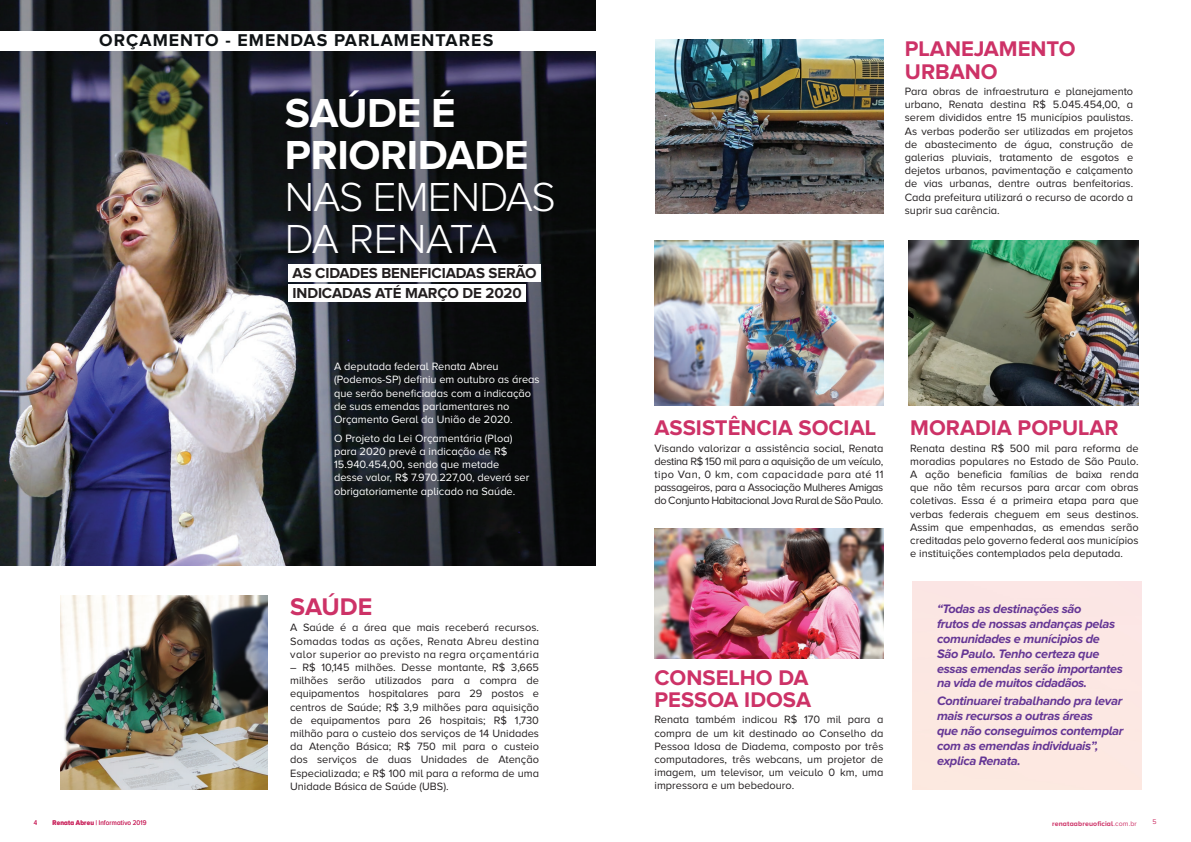
<style>
.page{position:relative;width:1191px;height:842px;background:#fff}
.page>*{position:absolute;margin:0;border:0;box-sizing:border-box;transform-origin:0 0}
.t1{font:300 42px/42px "Proxima Nova A";letter-spacing:-.02em;color:#fff}
.t2{font:700 42px/42px "Proxima Nova A";letter-spacing:-.01em;color:#fff}
.t3{font:700 25px "Proxima Nova A";color:#cd3267}
.t4{font:700 22px/22px "Proxima Nova A";color:#cd3267}
.t5{font:700 17.7px "Proxima Nova A";letter-spacing:.06em;color:#0f1315}
.t6{font:700 15px/20px "Proxima Nova A";letter-spacing:-.01em;color:#231f20}
.t7{font:italic 700 12.7px/14.8px "Proxima Nova A";letter-spacing:-.025em;color:#653695}
.t8{font:11px/13.2px "Proxima Nova A";color:#231f20;text-align:justify}
.t9{font:11px/13.2px "Proxima Nova A";color:#fff}
.t10{font:7px "Proxima Nova A";letter-spacing:.025em;color:#cd3267;scale:.9 1}
.t11{font:700 7px "Proxima Nova A";letter-spacing:.02em;color:#cd3267}
.t12{font:7px "Proxima Nova A";letter-spacing:.025em;color:#cd3267}
.s1{font-weight:700}
.s2{font-weight:400}
</style>
<div class="page">
<img style="left:655px;top:39px;width:228px;height:175px">
<img style="left:654px;top:240px;width:230px;height:166px">
<img style="left:654px;top:528px;width:229px;height:130px">
<img style="left:909px;top:240px;width:229px;height:166px">
<img style="left:0;top:0;width:595px;height:566px">
<img style="left:60px;top:596px;width:207px;height:193px">
<div style="left:288px;top:264px;width:253px;height:18px;background:#fff"></div>
<div style="left:288px;top:284px;width:238px;height:18px;background:#fff"></div>
<div style="left:0;top:31px;width:595px;height:19px;background:#fff"></div>
<h3 class="t5" style="left:99px;top:30px;width:395px">ORÇAMENTO - EMENDAS PARLAMENTARES</h3>
<h1 class="t2" style="left:285px;top:91px;width:245px">SAÚDE É<br>PRIORIDADE</h1>
<h1 class="t1" style="left:285px;top:175px;width:272px">NAS EMENDAS<br>DA RENATA</h1>
<h3 class="t6" style="left:293px;top:263px;width:245px">AS CIDADES BENEFICIADAS SERÃO<br>INDICADAS ATÉ MARÇO DE 2020</h3>
<p class="t9" style="left:334px;top:360px;width:207px">A deputada federal Renata Abreu (Podemos-SP) definiu em outubro as áreas que serão beneficiadas com a indicação de suas emendas parlamentares no Orçamento Geral da União de 2020.</p>
<p class="t9" style="left:334px;top:431px;width:197px">O Projeto da Lei Orçamentária (Ploa) para 2020 prevê a indicação de R$ 15.940.454,00, sendo que metade desse valor, R$ 7.970.227,00, deverá ser obrigatoriamente aplicado na Saúde.</p>
<p class="t10" style="left:34px;top:818px;width:5px">4</p>
<p class="t10" style="left:53px;top:819px;width:106px"><span class="s1">Renata Abreu</span> | Informativo 2019</p>
<h2 class="t3" style="left:290px;top:593px;width:84px">SAÚDE</h2>
<p class="t8" style="left:290px;top:621px;width:250px">A Saúde é a área que mais receberá recursos.<br>Somadas todas as ações, Renata Abreu destina valor superior ao previsto na regra orçamentária</p>
<p class="t8" style="left:290px;top:661px;width:250px">– R$ 10,145 milhões. Desse montante, R$ 3,665 milhões serão utilizados para a compra de equipamentos hospitalares para 29 postos e centros de Saúde; R$ 3,9 milhões para aquisição de equipamentos para 26 hospitais; R$ 1,730 milhão para o custeio dos serviços de 14 Unidades da Atenção Básica; R$ 750 mil para o custeio dos serviços de duas Unidades de Atenção Especializada; e R$ 100 mil para a reforma de uma Unidade Básica de Saúde (UBS).</p>
<h3 class="t4" style="left:905px;top:36px;width:172px;line-height:23px">PLANEJAMENTO<br>URBANO</h3>
<p class="t8" style="left:905px;top:85px;width:230px">Para obras de infraestrutura e planejamento urbano, Renata destina R$ 5.045.454,00, a serem divididos entre 15 municípios paulistas.<br>As verbas poderão ser utilizadas em projetos de abastecimento de água, construção de galerias pluviais, tratamento de esgotos e dejetos urbanos, pavimentação e calçamento de vias urbanas, dentre outras benfeitorias.<br>Cada prefeitura utilizará o recurso de acordo a suprir sua carência.</p>
<h3 class="t4" style="left:654px;top:416px;width:223px">ASSISTÊNCIA SOCIAL</h3>
<p class="t8" style="left:654px;top:441px;width:230px">Visando valorizar a assistência social, Renata destina R$ 150 mil para a aquisição de um veículo, tipo Van, 0 km, com capacidade para até 11 passageiros, para a Associação Mulheres Amigas do Conjunto Habitacional Jova Rural de São Paulo.</p>
<h3 class="t4" style="left:654px;top:666px;width:158px">CONSELHO DA<br>PESSOA IDOSA</h3>
<p class="t8" style="left:654px;top:713px;width:230px">Renata também indicou R$ 170 mil para a compra de um kit destinado ao Conselho da Pessoa Idosa de Diadema, composto por três computadores, três webcans, um projetor de imagem, um televisor, um veiculo 0 km, uma impressora e um bebedouro.</p>
<h3 class="t4" style="left:910px;top:416px;width:210px">MORADIA POPULAR</h3>
<p class="t8" style="left:910px;top:441px;width:230px">Renata destina R$ 500 mil para reforma de moradias populares no Estado de São Paulo.<br>A ação beneficia famílias de baixa renda que não têm recursos para arcar com obras coletivas. Essa é a primeira etapa para que verbas federais cheguem em seus destinos.<br>Assim que empenhadas, as emendas serão creditadas pelo governo federal aos municípios e instituições contemplados pela deputada.</p>
<p class="t7" style="left:937px;top:601px;width:187px">“Todas as destinações são<br>frutos de nossas andanças pelas comunidades e munícipios de<br>São Paulo. Tenho certeza que essas emendas serão importantes na vida de muitos cidadãos.</p>
<p class="t7" style="left:937px;top:694px;width:188px">Continuarei trabalhando pra levar mais recursos a outras áreas<br>que não conseguimos contemplar com as emendas individuais”, explica Renata.</p>
<p class="t11" style="left:1052px;top:819px;width:86px">renataabreuoficial<span class="s2">.com.br</span></p>
<p class="t12" style="left:1152px;top:818px;width:6px">5</p>
</div>
